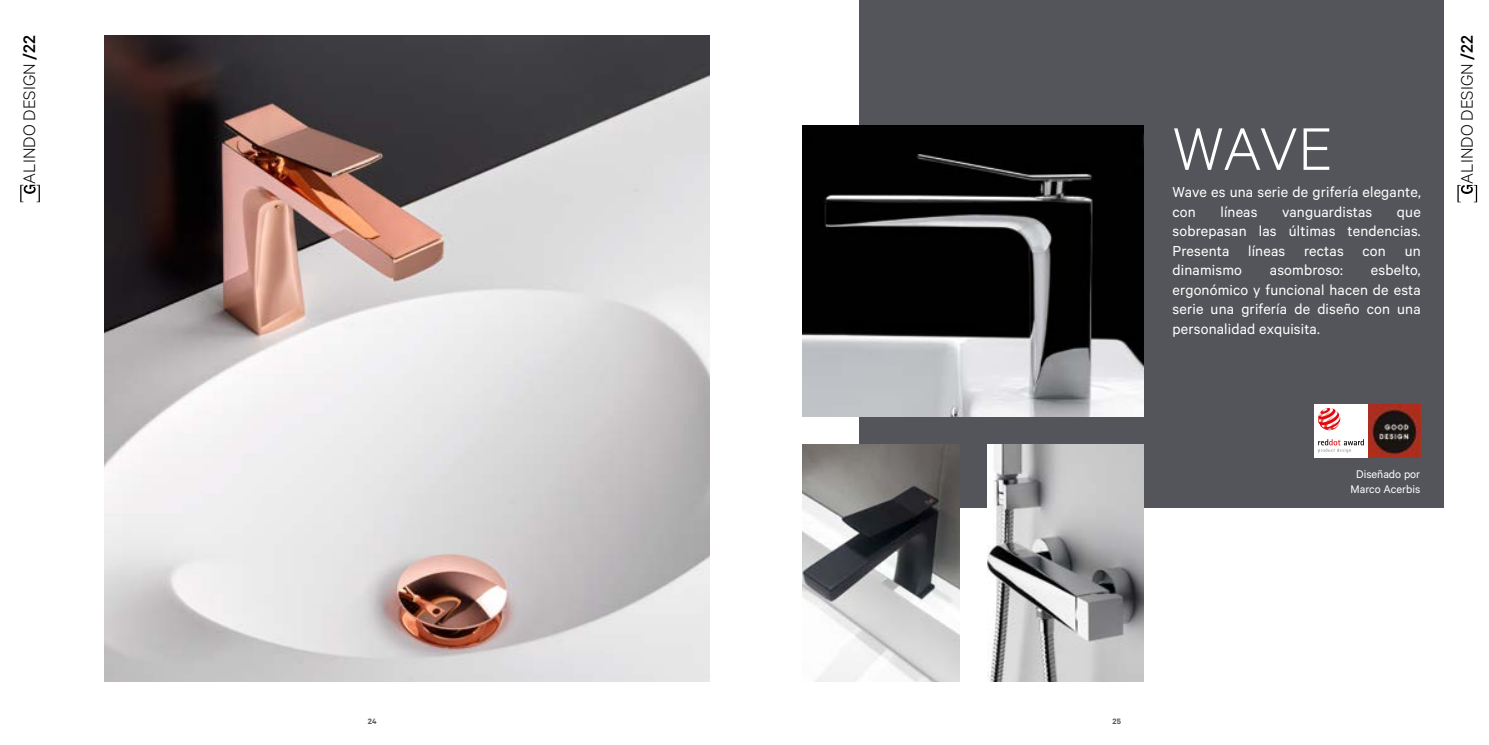
<style>
.page{position:relative;width:1489px;height:745px;background:#fff}
.page>*{position:absolute;margin:0;border:0;box-sizing:border-box;transform-origin:0 0}
.t1{font:300 67.5px "Calibre";color:#fff}
.t2{font:300 18.75px "Calibre";color:#000}
.t3{font:16.25px/19.5px "Calibre";letter-spacing:.01em;color:#fff;text-align:justify}
.t4{font:12.5px/15px "Calibre";color:#fff;text-align:center}
.t5{font:600 8.75px "Calibre";color:#54555a}
.s1{font-weight:500}
</style>
<div class="page">
<div style="left:859px;top:0;width:584px;height:507px;background:#54555a"></div>
<img style="left:105px;top:35px;width:604px;height:645px">
<img style="left:803px;top:126px;width:339px;height:290px">
<img style="left:1367px;top:404px;width:53px;height:53px">
<div style="left:1314px;top:404px;width:53px;height:53px;background:#fff"></div>
<svg style="left:1318px;top:439px;width:45px;height:13px"></svg>
<svg style="left:1318px;top:408px;width:22px;height:22px"></svg>
<img style="left:803px;top:444px;width:156px;height:236px">
<img style="left:987px;top:444px;width:155px;height:236px">
<svg style="left:20px;top:185px;width:20px;height:17px"></svg>
<svg style="left:1457px;top:185px;width:19px;height:17px"></svg>
<p class="t2" style="left:18px;top:183px;width:149px;rotate:-90deg">ALINDO DESIGN <span class="s1">/22</span></p>
<p class="t2" style="left:1455px;top:183px;width:149px;rotate:-90deg">ALINDO DESIGN <span class="s1">/22</span></p>
<h1 class="t1" style="left:1172px;top:109px;width:162px">WAVE</h1>
<p class="t3" style="left:1172px;top:182px;width:250px">Wave es una serie de grifería elegante, con</p>
<p class="t3" style="left:1220px;top:201px;width:39px">líneas</p>
<p class="t3" style="left:1281px;top:201px;width:92px">vanguardistas</p>
<p class="t3" style="left:1172px;top:201px;width:250px;text-indent:224px">que sobrepasan las últimas tendencias.<br>Presenta líneas rectas con un dinamismo</p>
<p class="t3" style="left:1172px;top:260px;width:250px;text-indent:198px">esbelto, ergonómico y funcional hacen de esta serie una grifería de diseño con una personalidad exquisita.</p>
<p class="t3" style="left:1269px;top:260px;width:75px">asombroso:</p>
<p class="t5" style="left:368px;top:716px;width:10px">24</p>
<p class="t5" style="left:1112px;top:716px;width:10px">25</p>
<p class="t4" style="left:1350px;top:465px;width:71px">Diseñado por<br>Marco Acerbis</p>
</div>
